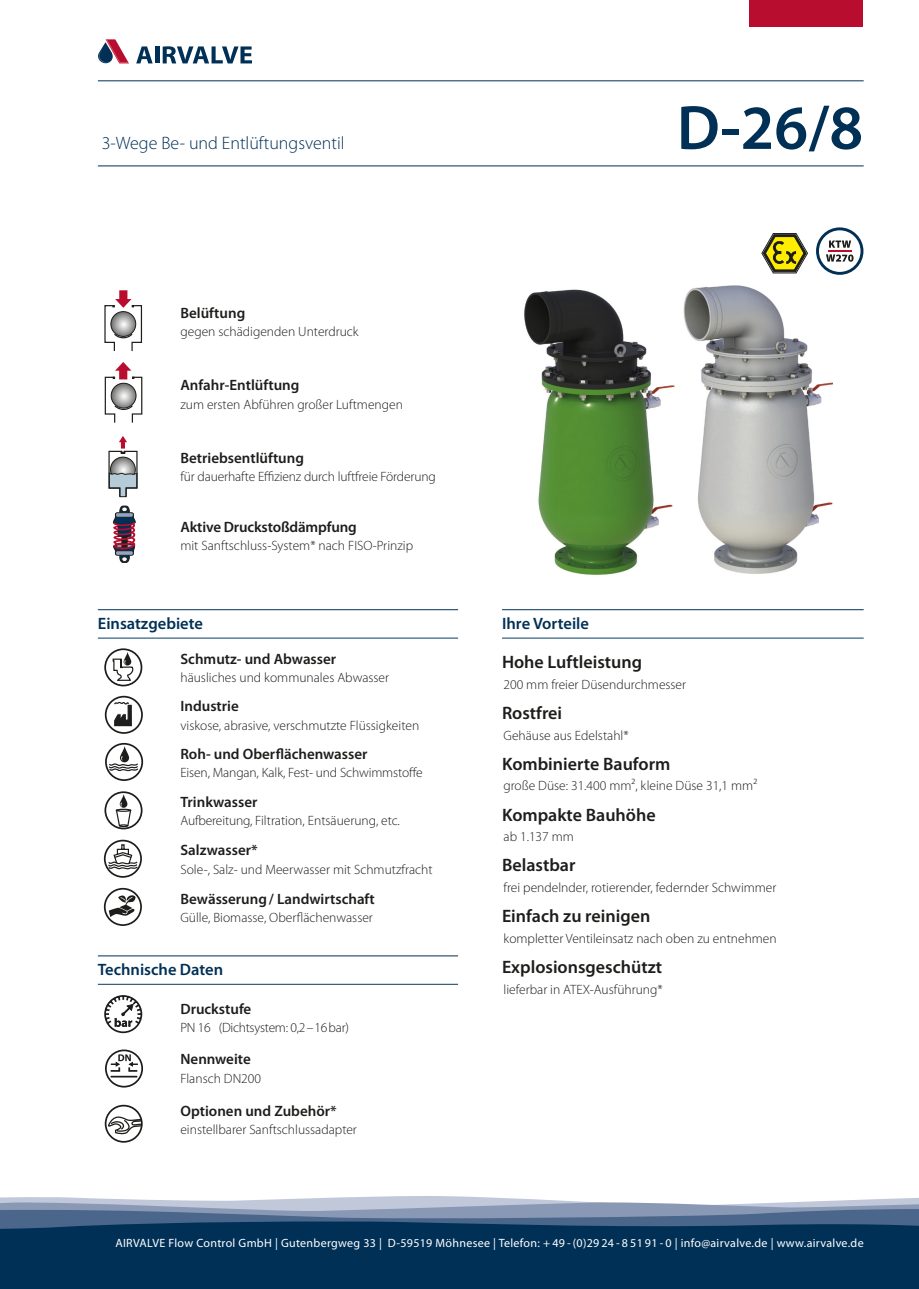
<style>
.page{position:relative;width:919px;height:1289px;background:#fff}
.page>*{position:absolute;margin:0;border:0;box-sizing:border-box;transform-origin:0 0}
.Produkt_Typ{font:600 63px "Myriad Pro";color:#003056}
.Vorteile_Head{font:600 18px "Myriad Pro";color:#1d1d1b}
.Produkt_Text{font:300 18px "Myriad Pro";color:#003056}
.Head_Absatzlinie_11_blau{font:600 16.5px "Myriad Pro";color:#003056}
.Fließtext_links_SEMIBOLD{font:600 15px "Myriad Pro";color:#1d1d1b}
.Fließtext_9{font:300 13.5px "Myriad Pro";color:#1d1d1b}
.Vorteil_Fließ{font:300 13.5px "Myriad Pro";color:#1d1d1b}
.Fließtext_9-2{font:300 13.5px "Myriad Pro";letter-spacing:-.02em;color:#1d1d1b}
.t1{font:12px "Myriad Pro";letter-spacing:.025em;color:#fff}
</style>
<div class="page">
<svg style="left:136px;top:46px;width:17px;height:17px"></svg>
<hr style="left:155px;top:46px;width:4px;height:17px;background:#003056">
<svg style="left:163px;top:46px;width:89px;height:17px"></svg>
<svg style="left:98px;top:39px;width:31px;height:24px"></svg>
<hr style="left:98px;top:165px;width:765px;height:1px;background:#003056">
<hr style="left:98px;top:80px;width:765px;height:1px;background:#003056">
<div style="left:0;top:1212px;width:918px;height:76px;background:#003056"></div>
<svg style="left:0;top:1196px;width:918px;height:33px"></svg>
<div style="left:749px;top:0;width:114px;height:26px;background:#b90d2f"></div>
<svg style="left:761px;top:233px;width:46px;height:40px"></svg>
<div style="left:816px;top:227px;width:47px;height:48px;border:3px solid #003056;border-radius:50%"></div>
<svg style="left:829px;top:240px;width:22px;height:8px"></svg>
<svg style="left:826px;top:254px;width:27px;height:8px"></svg>
<hr style="left:827px;top:250px;width:24px;height:2px;background:#b80e2f">
<hr style="left:502px;top:609px;width:361px;height:1px;background:#003056">
<hr style="left:502px;top:637px;width:361px;height:1px;background:#063d64">
<hr style="left:98px;top:609px;width:360px;height:1px;background:#003056">
<hr style="left:98px;top:637px;width:360px;height:1px;background:#063d64">
<hr style="left:98px;top:955px;width:360px;height:1px;background:#003056">
<hr style="left:98px;top:983px;width:360px;height:1px;background:#063d64">
<svg style="left:105px;top:649px;width:36px;height:36px"></svg>
<div style="left:104px;top:648px;width:38px;height:38px;border:2px solid #1d1d1b;border-radius:50%"></div>
<svg style="left:112px;top:652px;width:22px;height:29px"></svg>
<svg style="left:106px;top:696px;width:36px;height:37px"></svg>
<div style="left:105px;top:695px;width:38px;height:38px;border:2px solid #1d1d1b;border-radius:50%"></div>
<svg style="left:113px;top:701px;width:19px;height:25px"></svg>
<svg style="left:106px;top:743px;width:36px;height:37px"></svg>
<div style="left:105px;top:743px;width:38px;height:38px;border:2px solid #1d1d1b;border-radius:50%"></div>
<svg style="left:107px;top:746px;width:33px;height:25px"></svg>
<svg style="left:105px;top:792px;width:37px;height:36px"></svg>
<div style="left:104px;top:791px;width:38px;height:38px;border:2px solid #1d1d1b;border-radius:50%"></div>
<svg style="left:115px;top:794px;width:19px;height:33px"></svg>
<svg style="left:105px;top:840px;width:36px;height:36px"></svg>
<div style="left:104px;top:839px;width:38px;height:38px;border:2px solid #1d1d1b;border-radius:50%"></div>
<svg style="left:107px;top:843px;width:32px;height:26px"></svg>
<div style="left:104px;top:887px;width:38px;height:38px;border:2px solid #1d1d1b;border-radius:50%"></div>
<svg style="left:109px;top:893px;width:26px;height:24px"></svg>
<svg style="left:104px;top:995px;width:39px;height:38px"></svg>
<svg style="left:106px;top:1050px;width:36px;height:36px"></svg>
<div style="left:105px;top:1049px;width:38px;height:38px;border:2px solid #1d1d1b;border-radius:50%"></div>
<svg style="left:109px;top:1054px;width:30px;height:24px"></svg>
<svg style="left:106px;top:1105px;width:36px;height:36px"></svg>
<div style="left:105px;top:1104px;width:38px;height:38px;border:2px solid #1d1d1b;border-radius:50%"></div>
<svg style="left:107px;top:1114px;width:36px;height:20px"></svg>
<svg style="left:104px;top:290px;width:39px;height:61px"></svg>
<svg style="left:104px;top:362px;width:39px;height:61px"></svg>
<svg style="left:108px;top:436px;width:30px;height:61px"></svg>
<svg style="left:113px;top:506px;width:22px;height:56px"></svg>
<img style="left:524px;top:289px;width:151px;height:286px">
<img style="left:683px;top:285px;width:149px;height:289px">
<p class="Produkt_Text" style="left:102px;top:133px;width:244px">3-Wege Be- und Entlüftungsventil</p>
<p class="Fließtext_links_SEMIBOLD" style="left:180px;top:304px;width:66px">Belüftung</p>
<p class="Fließtext_9" style="left:180px;top:324px;width:180px">gegen schädigenden Unterdruck</p>
<p class="Fließtext_links_SEMIBOLD" style="left:180px;top:377px;width:120px">Anfahr-Entlüftung</p>
<p class="Fließtext_9" style="left:180px;top:397px;width:224px">zum ersten Abführen großer Luftmengen</p>
<p class="Fließtext_links_SEMIBOLD" style="left:180px;top:449px;width:125px">Betriebsentlüftung</p>
<p class="Fließtext_9" style="left:180px;top:469px;width:257px">für dauerhafte Effizienz durch luftfreie Förderung</p>
<p class="Fließtext_links_SEMIBOLD" style="left:180px;top:518px;width:178px">Aktive Druckstoßdämpfung</p>
<p class="Fließtext_9" style="left:180px;top:538px;width:234px">mit Sanftschluss-System* nach FISO-Prinzip</p>
<p class="Head_Absatzlinie_11_blau" style="left:98px;top:614px;width:107px">Einsatzgebiete</p>
<p class="Fließtext_links_SEMIBOLD" style="left:180px;top:650px;width:157px">Schmutz- und Abwasser</p>
<p class="Fließtext_9" style="left:180px;top:670px;width:210px">häusliches und kommunales Abwasser</p>
<p class="Fließtext_links_SEMIBOLD" style="left:180px;top:698px;width:60px">Industrie</p>
<p class="Fließtext_9" style="left:180px;top:717px;width:240px">viskose, abrasive, verschmutzte Flüssigkeiten</p>
<p class="Fließtext_links_SEMIBOLD" style="left:180px;top:745px;width:188px">Roh- und Oberflächenwasser</p>
<p class="Fließtext_9" style="left:180px;top:765px;width:244px">Eisen, Mangan, Kalk, Fest- und Schwimmstoffe</p>
<p class="Fließtext_links_SEMIBOLD" style="left:180px;top:793px;width:78px">Trinkwasser</p>
<p class="Fließtext_9" style="left:180px;top:813px;width:221px">Aufbereitung, Filtration, Entsäuerung, etc.</p>
<p class="Fließtext_links_SEMIBOLD" style="left:180px;top:842px;width:79px">Salzwasser*</p>
<p class="Fließtext_9" style="left:180px;top:861px;width:254px">Sole-, Salz- und Meerwasser mit Schmutzfracht</p>
<p class="Fließtext_links_SEMIBOLD" style="left:180px;top:890px;width:196px">Bewässerung/ Landwirtschaft</p>
<p class="Fließtext_9" style="left:180px;top:910px;width:194px">Gülle, Biomasse, Oberflächenwasser</p>
<p class="Head_Absatzlinie_11_blau" style="left:98px;top:960px;width:127px">Technische Daten</p>
<p class="Fließtext_links_SEMIBOLD" style="left:180px;top:1000px;width:72px">Druckstufe</p>
<p class="Fließtext_9-2" style="left:180px;top:1019px;width:170px">PN 16 (Dichtsystem: 0,2–16bar)</p>
<p class="Fließtext_links_SEMIBOLD" style="left:180px;top:1051px;width:72px">Nennweite</p>
<p class="Fließtext_9" style="left:180px;top:1070px;width:82px">Flansch DN200</p>
<p class="Fließtext_links_SEMIBOLD" style="left:180px;top:1102px;width:158px">Optionen und Zubehör*</p>
<p class="Fließtext_9" style="left:180px;top:1122px;width:178px">einstellbarer Sanftschlussadapter</p>
<p class="Produkt_Typ" style="left:676px;top:93px;width:188px">D-26/8</p>
<p class="Head_Absatzlinie_11_blau" style="left:502px;top:614px;width:88px">Ihre Vorteile</p>
<p class="Vorteile_Head" style="left:502px;top:652px;width:141px">Hohe Luftleistung</p>
<p class="Vorteil_Fließ" style="left:503px;top:676px;width:184px">200 mm freier Düsendurchmesser</p>
<p class="Vorteile_Head" style="left:502px;top:702px;width:62px">Rostfrei</p>
<p class="Vorteil_Fließ" style="left:503px;top:727px;width:127px">Gehäuse aus Edelstahl*</p>
<p class="Vorteile_Head" style="left:502px;top:753px;width:170px">Kombinierte Bauform</p>
<p class="Vorteil_Fließ" style="left:503px;top:778px;width:255px">große Düse: 31.400 mm², kleine Düse 31,1 mm²</p>
<p class="Vorteile_Head" style="left:502px;top:804px;width:155px">Kompakte Bauhöhe</p>
<p class="Vorteil_Fließ" style="left:503px;top:829px;width:72px">ab 1.137 mm</p>
<p class="Vorteile_Head" style="left:502px;top:855px;width:75px">Belastbar</p>
<p class="Vorteil_Fließ" style="left:503px;top:880px;width:274px">frei pendelnder, rotierender, federnder Schwimmer</p>
<p class="Vorteile_Head" style="left:502px;top:906px;width:150px">Einfach zu reinigen</p>
<p class="Vorteil_Fließ" style="left:503px;top:931px;width:275px">kompletter Ventileinsatz nach oben zu entnehmen</p>
<p class="Vorteile_Head" style="left:502px;top:957px;width:162px">Explosionsgeschützt</p>
<p class="Vorteil_Fließ" style="left:503px;top:981px;width:161px">lieferbar in ATEX-Ausführung*</p>
<p class="t1" style="left:115px;top:1236px;width:749px">AIRVALVE Flow Control GmbH | Gutenbergweg 33 | D-59519 Möhnesee | Telefon: + 49 - (0)29 24 - 8 51 91 - 0 | info@airvalve.de | www.airvalve.de</p>
</div>
